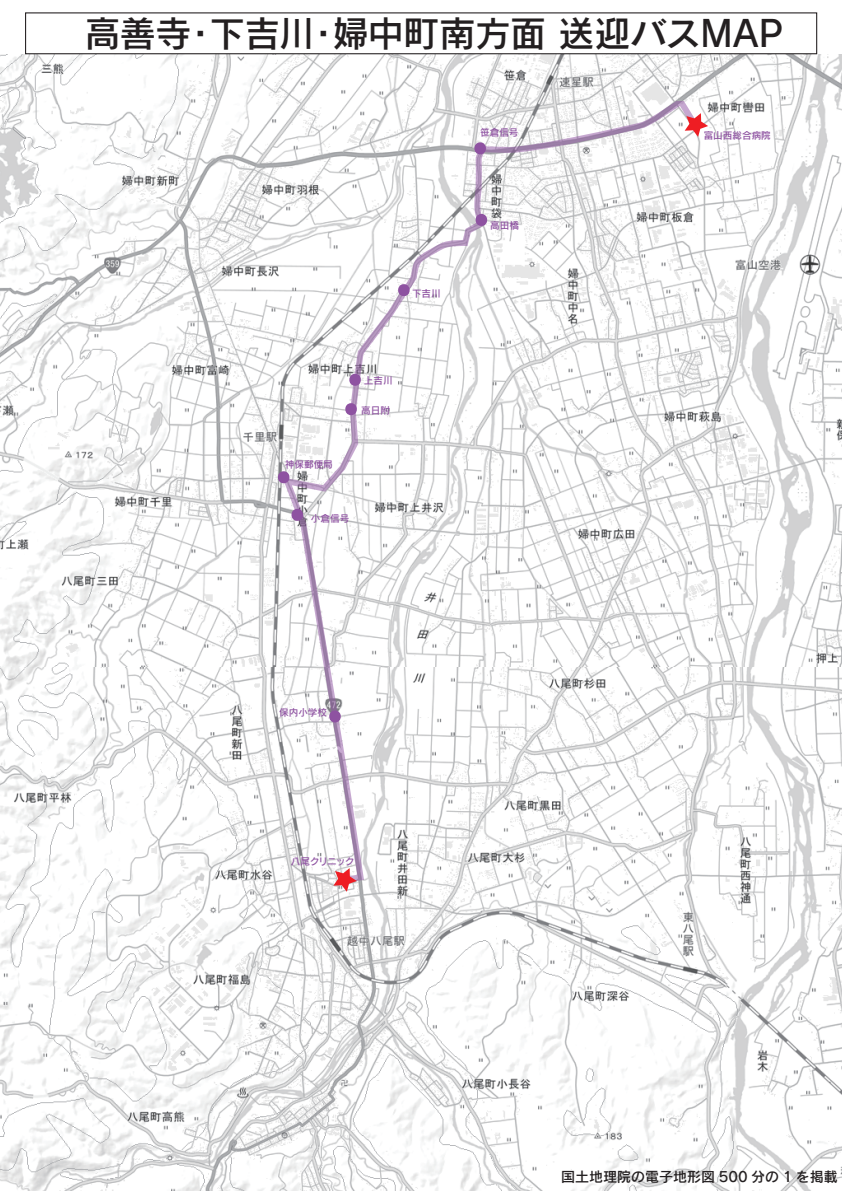
<style>
.page{position:relative;width:842px;height:1191px;background:#fff}
.page>*{position:absolute;margin:0;border:0;box-sizing:border-box;transform-origin:0 0}
.t1{font:36px "Rodin Pro DB";letter-spacing:-.015em;color:#231f20}
.t2{font:14px "Rodin Pro DB";color:#231f20}
.t3{font:9.6px "Rodin Pro DB";color:#8e52a1}
.t4{font:9.6px "Rodin Pro DB";letter-spacing:-.07em;color:#8e52a1}
</style>
<div class="page">
<img style="left:0;top:54px;width:842px;height:613px">
<img style="left:0;top:667px;width:842px;height:524px">
<div style="left:25px;top:12px;width:792px;height:42px;background:#fff;border:1px solid #231f20"></div>
<svg style="left:282px;top:102px;width:417px;height:780px"></svg>
<svg style="left:472px;top:142px;width:16px;height:12px"></svg>
<svg style="left:474px;top:214px;width:15px;height:12px"></svg>
<svg style="left:396px;top:284px;width:16px;height:12px"></svg>
<svg style="left:347px;top:374px;width:16px;height:12px"></svg>
<svg style="left:343px;top:403px;width:16px;height:12px"></svg>
<svg style="left:276px;top:471px;width:15px;height:12px"></svg>
<svg style="left:290px;top:509px;width:15px;height:12px"></svg>
<svg style="left:327px;top:710px;width:16px;height:12px"></svg>
<svg style="left:685px;top:113px;width:23px;height:24px"></svg>
<svg style="left:333px;top:868px;width:24px;height:24px"></svg>
<h1 class="t1" style="left:85px;top:9px;width:700px">高善寺・下吉川・婦中町南方面 送迎バスMAP</h1>
<p class="t3" style="left:412px;top:287px;width:30px">下吉川</p>
<p class="t3" style="left:285px;top:457px;width:49px">神保郵便局</p>
<p class="t3" style="left:364px;top:374px;width:30px">上吉川</p>
<p class="t3" style="left:361px;top:404px;width:30px">高日附</p>
<p class="t3" style="left:311px;top:512px;width:40px">小倉信号</p>
<p class="t3" style="left:480px;top:126px;width:40px">笹倉信号</p>
<p class="t3" style="left:490px;top:219px;width:30px">高田橋</p>
<p class="t3" style="left:279px;top:706px;width:49px">保内小学校</p>
<p class="t4" style="left:291px;top:855px;width:65px">八尾クリニック</p>
<p class="t3" style="left:704px;top:129px;width:69px">富山西総合病院</p>
<h2 class="t2" style="left:561px;top:1167px;width:278px">国土地理院の電子地形図 500 分の 1 を掲載</h2>
</div>
